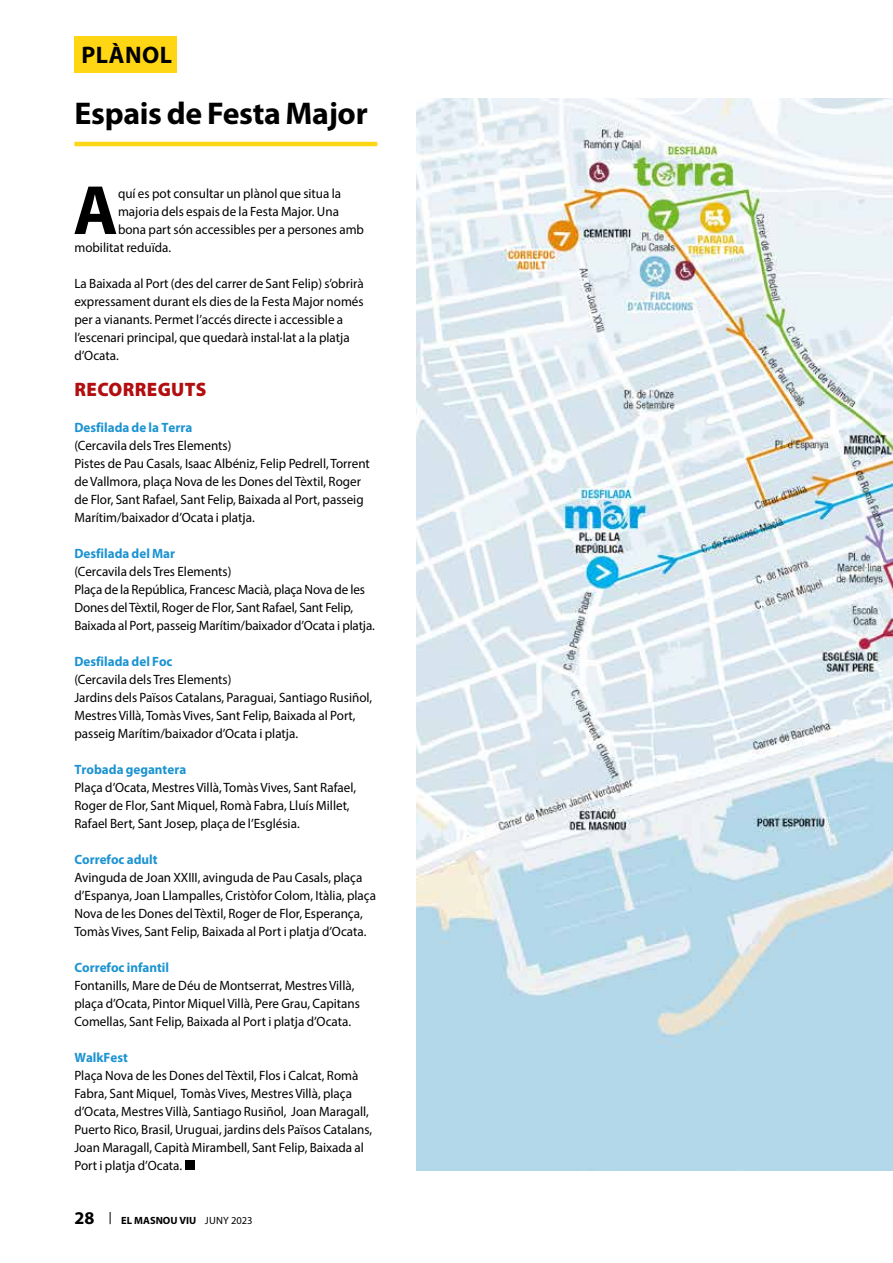
<style>
.page{position:relative;width:893px;height:1263px;background:#fff}
.page>*{position:absolute;margin:0;border:0;box-sizing:border-box;transform-origin:0 0}
.t1{font:700 70.35px "Myriad Pro";color:#000}
.t2{font:700 31.5px "Myriad Pro";letter-spacing:-.01em;color:#000}
.t3{font:700 24px "Myriad Pro";letter-spacing:.02em;color:#000}
.t4{font:900 19.5px "Myriad Pro";letter-spacing:.02em;color:#b20e10}
.t5{font:700 18px "Myriad Pro";color:#000}
.t6{font:13.5px/18px "Myriad Pro";color:#000}
.t7{font:700 13.5px "Myriad Pro";color:#1c93d2}
.t8{font:700 10.5px "Myriad Pro";color:#000}
.s1{font-weight:400}
</style>
<div class="page">
<img style="left:417px;top:99px;width:476px;height:1071px">
<div style="left:74px;top:36px;width:103px;height:36px;background:#ffd613"></div>
<hr style="left:74px;top:142px;width:303px;height:4px;background:#ffd613">
<div style="left:185px;top:1160px;width:9px;height:10px;background:#000"></div>
<svg style="left:110px;top:1212px;width:1px;height:12px"></svg>
<h3 class="t3" style="left:81px;top:42px;width:92px">PLÀNOL</h3>
<h2 class="t2" style="left:74px;top:96px;width:295px">Espais de Festa Major</h2>
<h1 class="t1" style="left:73px;top:171px;width:46px">A</h1>
<p class="t6" style="left:118px;top:184px;width:225px">quí es pot consultar un plànol que situa la</p>
<p class="t6" style="left:118px;top:202px;width:222px">majoria dels espais de la Festa Major. Una</p>
<p class="t6" style="left:118px;top:220px;width:248px">bona part són accessibles per a persones amb</p>
<p class="t6" style="left:74px;top:238px;width:98px">mobilitat reduïda.</p>
<p class="t6" style="left:74px;top:274px;width:291px">La Baixada al Port (des del carrer de Sant Felip) s’obrirà expressament durant els dies de la Festa Major només per a vianants. Permet l’accés directe i accessible a l’escenari principal, que quedarà instal·lat a la platja d’Ocata.</p>
<h3 class="t4" style="left:75px;top:376px;width:133px">RECORREGUTS</h3>
<p class="t7" style="left:74px;top:420px;width:119px">Desfilada de la Terra</p>
<p class="t6" style="left:74px;top:436px;width:297px">(Cercavila dels Tres Elements)<br>Pistes de Pau Casals, Isaac Albéniz, Felip Pedrell, Torrent de Vallmora, plaça Nova de les Dones del Tèxtil, Roger de Flor, Sant Rafael, Sant Felip, Baixada al Port, passeig Marítim/baixador d’Ocata i platja.</p>
<p class="t7" style="left:74px;top:546px;width:102px">Desfilada del Mar</p>
<p class="t6" style="left:74px;top:562px;width:302px">(Cercavila dels Tres Elements)<br>Plaça de la República, Francesc Macià, plaça Nova de les Dones del Tèxtil, Roger de Flor, Sant Rafael, Sant Felip, Baixada al Port, passeig Marítim/baixador d’Ocata i platja.</p>
<p class="t7" style="left:74px;top:654px;width:100px">Desfilada del Foc</p>
<p class="t6" style="left:74px;top:670px;width:299px">(Cercavila dels Tres Elements)<br>Jardins dels Països Catalans, Paraguai, Santiago Rusiñol, Mestres Villà, Tomàs Vives, Sant Felip, Baixada al Port, passeig Marítim/baixador d’Ocata i platja.</p>
<p class="t7" style="left:74px;top:762px;width:113px">Trobada gegantera</p>
<p class="t6" style="left:74px;top:778px;width:283px">Plaça d’Ocata, Mestres Villà, Tomàs Vives, Sant Rafael,<br>Roger de Flor, Sant Miquel, Romà Fabra, Lluís Millet,<br>Rafael Bert, Sant Josep, plaça de l’Església.</p>
<p class="t7" style="left:74px;top:852px;width:85px">Correfoc adult</p>
<p class="t6" style="left:74px;top:868px;width:303px">Avinguda de Joan XXIII, avinguda de Pau Casals, plaça d’Espanya, Joan Llampalles, Cristòfor Colom, Itàlia, plaça Nova de les Dones del Tèxtil, Roger de Flor, Esperança, Tomàs Vives, Sant Felip, Baixada al Port i platja d’Ocata.</p>
<p class="t7" style="left:74px;top:960px;width:96px">Correfoc infantil</p>
<p class="t6" style="left:74px;top:976px;width:287px">Fontanills, Mare de Déu de Montserrat, Mestres Villà, plaça d’Ocata, Pintor Miquel Villà, Pere Grau, Capitans<br>Comellas, Sant Felip, Baixada al Port i platja d’Ocata.</p>
<p class="t7" style="left:74px;top:1050px;width:55px">WalkFest</p>
<p class="t6" style="left:74px;top:1066px;width:299px">Plaça Nova de les Dones del Tèxtil, Flos i Calcat, Romà Fabra, Sant Miquel, Tomàs Vives, Mestres Villà, plaça d’Ocata, Mestres Villà, Santiago Rusiñol, Joan Maragall, Puerto Rico, Brasil, Uruguai, jardins dels Països Catalans, Joan Maragall, Capità Mirambell, Sant Felip, Baixada al Port i platja d’Ocata.</p>
<h3 class="t5" style="left:74px;top:1207px;width:21px">28</h3>
<p class="t8" style="left:121px;top:1215px;width:133px">EL MASNOU VIU <span class="s1">JUNY 2023</span></p>
</div>
